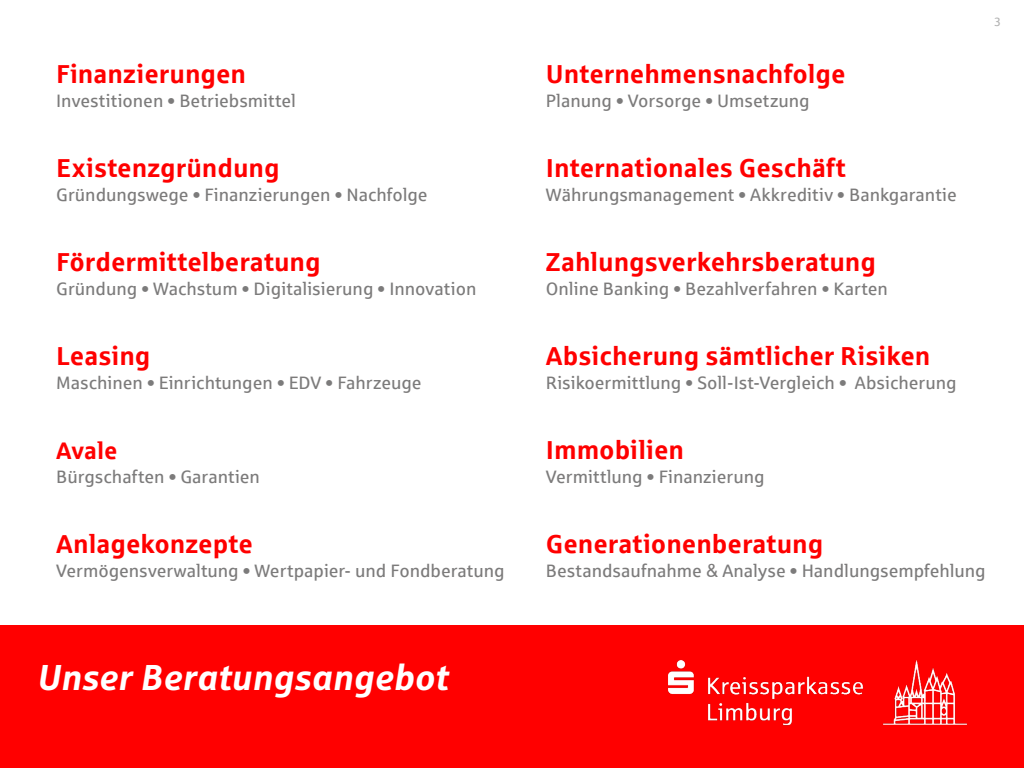
<style>
.page{position:relative;width:1024px;height:768px;background:#fff}
.page>*{position:absolute;margin:0;border:0;box-sizing:border-box;transform-origin:0 0}
.t1{font:italic 700 36px "Sparkasse Rg";letter-spacing:-.005em;color:#fff}
.t2{font:700 26px "Sparkasse Rg";color:#f00}
.t3{font:700 24px "Sparkasse Rg";letter-spacing:-.005em;color:#f00}
.t4{font:18px "Sparkasse Rg";color:#7c7b7b}
.t5{font:12px "Sparkasse Rg";color:#b3b3b3}
</style>
<div class="page">
<div style="left:0;top:626px;width:1024px;height:142px;background:#f00"></div>
<img style="left:668px;top:660px;width:300px;height:66px">
<h2 class="t2" style="left:56px;top:57px;width:192px">Finanzierungen</h2>
<p class="t4" style="left:56px;top:90px;width:241px">Investitionen • Betriebsmittel</p>
<h2 class="t2" style="left:56px;top:151px;width:225px">Existenzgründung</h2>
<p class="t4" style="left:56px;top:184px;width:373px">Gründungswege • Finanzierungen • Nachfolge</p>
<h2 class="t2" style="left:56px;top:245px;width:266px">Fördermittelberatung</h2>
<p class="t4" style="left:56px;top:278px;width:422px">Gründung • Wachstum • Digitalisierung • Innovation</p>
<h2 class="t2" style="left:56px;top:339px;width:96px">Leasing</h2>
<p class="t4" style="left:56px;top:372px;width:367px">Maschinen • Einrichtungen • EDV • Fahrzeuge</p>
<h3 class="t3" style="left:56px;top:435px;width:63px">Avale</h3>
<p class="t4" style="left:56px;top:466px;width:205px">Bürgschaften • Garantien</p>
<h2 class="t2" style="left:56px;top:527px;width:198px">Anlagekonzepte</h2>
<p class="t4" style="left:56px;top:560px;width:450px">Vermögensverwaltung • Wertpapier- und Fondberatung</p>
<h1 class="t1" style="left:35px;top:655px;width:312px">Wir sind für Sie d !</h1>
<h1 class="t1" style="left:36px;top:655px;width:413px">Unser Beratungsangebot</h1>
<h2 class="t2" style="left:546px;top:57px;width:301px">Unternehmensnachfolge</h2>
<p class="t4" style="left:546px;top:90px;width:265px">Planung • Vorsorge • Umsetzung</p>
<h2 class="t2" style="left:546px;top:151px;width:301px">Internationales Geschäft</h2>
<p class="t4" style="left:546px;top:184px;width:412px">Währungsmanagement • Akkreditiv • Bankgarantie</p>
<p class="t5" style="left:994px;top:15px;width:8px">3</p>
<h2 class="t2" style="left:546px;top:245px;width:332px">Zahlungsverkehrsberatung</h2>
<p class="t4" style="left:546px;top:278px;width:344px">Online Banking • Bezahlverfahren • Karten</p>
<h2 class="t2" style="left:546px;top:339px;width:386px">Absicherung sämtlicher Risiken</h2>
<p class="t4" style="left:546px;top:372px;width:412px">Risikoermittlung • Soll-Ist-Vergleich • Absicherung</p>
<h2 class="t2" style="left:546px;top:433px;width:140px">Immobilien</h2>
<p class="t4" style="left:546px;top:466px;width:220px">Vermittlung • Finanzierung</p>
<h2 class="t2" style="left:546px;top:527px;width:279px">Generationenberatung</h2>
<p class="t4" style="left:546px;top:560px;width:441px">Bestandsaufnahme &amp; Analyse • Handlungsempfehlung</p>
</div>
